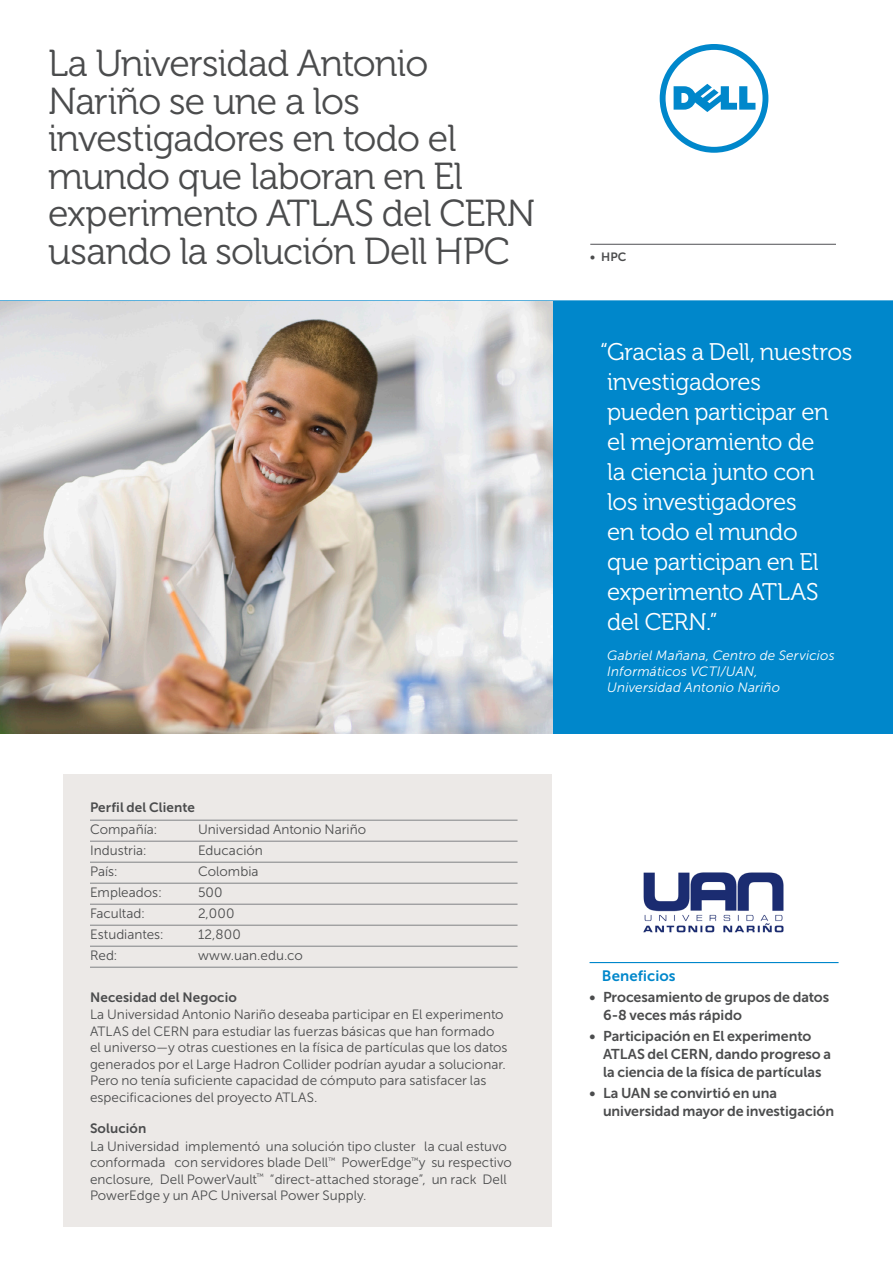
<style>
.page{position:relative;width:893px;height:1263px;background:#fff}
.page>*{position:absolute;margin:0;border:0;box-sizing:border-box;transform-origin:0 0}
.p1_Headline-rebrand{font:37.5px/37.5px "Museo For Dell 300";letter-spacing:-.02em;color:#4b4c4d}
.p1-4_pullquote-rebra{font:24px/30px "Museo For Dell 300";letter-spacing:-.015em;color:#fff}
.p1_benefits_head-reb{font:15px "Museo Sans For Dell 700";letter-spacing:.005em;color:#0087cb}
.p1_benefits_bullets{font:14.25px/18px "Museo Sans For Dell 700";letter-spacing:-.005em;color:#4b4c4d}
.p1_sidebar_body-rebr{font:13.5px/16.5px "Museo Sans For Dell 300";letter-spacing:.005em;color:#4b4c4d}
.p1_cust-prof_call-re{font:13.5px "Museo Sans For Dell 300";color:#4b4c4d}
.p1-4_pullquote-rebra-2{font:italic 13.5px/16.2px "Museo Sans For Dell 300";letter-spacing:.015em;color:#fff}
.p1_sidebar_subhead_r{font:13.5px "Museo Sans For Dell 700";letter-spacing:.01em;color:#4b4c4d}
.p1_cust-prof-head-re{font:13.5px "Museo Sans For Dell 700";letter-spacing:.005em;color:#4b4c4d}
.p1_solutions_list_ru{font:12px "Museo Sans For Dell 700";color:#4b4c4d}
</style>
<div class="page">
<div style="left:64px;top:774px;width:488px;height:452px;background:#ece9e7"></div>
<div style="left:0;top:300px;width:893px;height:434px;background:#0087cb"></div>
<img style="left:0;top:301px;width:553px;height:432px">
<svg style="left:660px;top:44px;width:108px;height:109px"></svg>
<hr style="left:590px;top:244px;width:246px;height:1px;background:#636366">
<hr style="left:90px;top:820px;width:428px;height:1px;background:#808285">
<hr style="left:90px;top:841px;width:428px;height:1px;background:#808285">
<hr style="left:90px;top:862px;width:428px;height:1px;background:#808285">
<hr style="left:90px;top:883px;width:428px;height:1px;background:#808285">
<hr style="left:90px;top:904px;width:428px;height:1px;background:#808285">
<hr style="left:90px;top:925px;width:428px;height:1px;background:#808285">
<hr style="left:90px;top:946px;width:428px;height:1px;background:#808285">
<hr style="left:90px;top:967px;width:428px;height:1px;background:#808285">
<hr style="left:590px;top:962px;width:248px;height:1px;background:#0087cb">
<img style="left:643px;top:872px;width:141px;height:61px">
<p class="p1_Headline-rebrand" style="left:48px;top:45px;width:489px">La Universidad Antonio<br>Nariño se une a los investigadores en todo el mundo que laboran en El experimento ATLAS del CERN usando la solución Dell HPC</p>
<p class="p1_cust-prof-head-re" style="left:90px;top:800px;width:106px">Perfil del Cliente</p>
<p class="p1_cust-prof_call-re" style="left:90px;top:822px;width:69px">Compañía:</p>
<p class="p1_cust-prof_call-re" style="left:198px;top:822px;width:170px">Universidad Antonio Nariño</p>
<p class="p1_cust-prof_call-re" style="left:90px;top:843px;width:58px">Industria:</p>
<p class="p1_cust-prof_call-re" style="left:198px;top:843px;width:66px">Educación</p>
<p class="p1_cust-prof_call-re" style="left:90px;top:864px;width:29px">País:</p>
<p class="p1_cust-prof_call-re" style="left:198px;top:864px;width:62px">Colombia</p>
<p class="p1_cust-prof_call-re" style="left:90px;top:885px;width:73px">Empleados:</p>
<p class="p1_cust-prof_call-re" style="left:198px;top:885px;width:26px">500</p>
<p class="p1_cust-prof_call-re" style="left:90px;top:906px;width:57px">Facultad:</p>
<p class="p1_cust-prof_call-re" style="left:198px;top:906px;width:38px">2,000</p>
<p class="p1_cust-prof_call-re" style="left:90px;top:927px;width:75px">Estudiantes:</p>
<p class="p1_cust-prof_call-re" style="left:198px;top:927px;width:44px">12,800</p>
<p class="p1_cust-prof_call-re" style="left:90px;top:948px;width:29px">Red:</p>
<p class="p1_cust-prof_call-re" style="left:198px;top:948px;width:106px">www.uan.edu.co</p>
<p class="p1_sidebar_subhead_r" style="left:90px;top:990px;width:148px">Necesidad del Negocio</p>
<p class="p1_sidebar_body-rebr" style="left:90px;top:1006px;width:419px">La Universidad Antonio Nariño deseaba participar en El experimento ATLAS del CERN para estudiar las fuerzas básicas que han formado el universo—y otras cuestiones en la física de partículas que los datos generados por el Large Hadron Collider podrían ayudar a solucionar.<br>Pero no tenía suficiente capacidad de cómputo para satisfacer las especificaciones del proyecto ATLAS.</p>
<p class="p1_sidebar_subhead_r" style="left:90px;top:1121px;width:58px">Solución</p>
<p class="p1_sidebar_body-rebr" style="left:90px;top:1138px;width:423px">La Universidad implementó una solución tipo cluster la cual estuvo conformada con servidores blade Dell<sup>™</sup> PowerEdge<sup>™</sup>y su respectivo enclosure, Dell PowerVault<sup>™</sup> “direct-attached storage”, un rack Dell PowerEdge y un APC Universal Power Supply.</p>
<p class="p1_solutions_list_ru" style="left:590px;top:250px;width:38px">• HPC</p>
<p class="p1-4_pullquote-rebra" style="left:600px;top:337px;width:254px">“Gracias a Dell, nuestros investigadores<br>pueden participar en<br>el mejoramiento de<br>la ciencia junto con<br>los investigadores<br>en todo el mundo<br>que participan en El experimento ATLAS<br>del CERN.”</p>
<p class="p1-4_pullquote-rebra-2" style="left:607px;top:647px;width:229px">Gabriel Mañana, Centro de Servicios<br>Informáticos VCTI/UAN,<br>Universidad Antonio Nariño</p>
<p class="p1_benefits_head-reb" style="left:602px;top:967px;width:75px">Beneficios</p>
<p class="p1_benefits_bullets" style="left:603px;top:988px;width:228px;text-indent:-14px">• Procesamiento de grupos de datos<br>6-8 veces más rápido</p>
<p class="p1_benefits_bullets" style="left:603px;top:1027px;width:229px;text-indent:-14px">• Participación en El experimento<br>ATLAS del CERN, dando progreso a la ciencia de la física de partículas</p>
<p class="p1_benefits_bullets" style="left:603px;top:1084px;width:233px;text-indent:-14px">• La UAN se convirtió en una universidad mayor de investigación</p>
</div>
